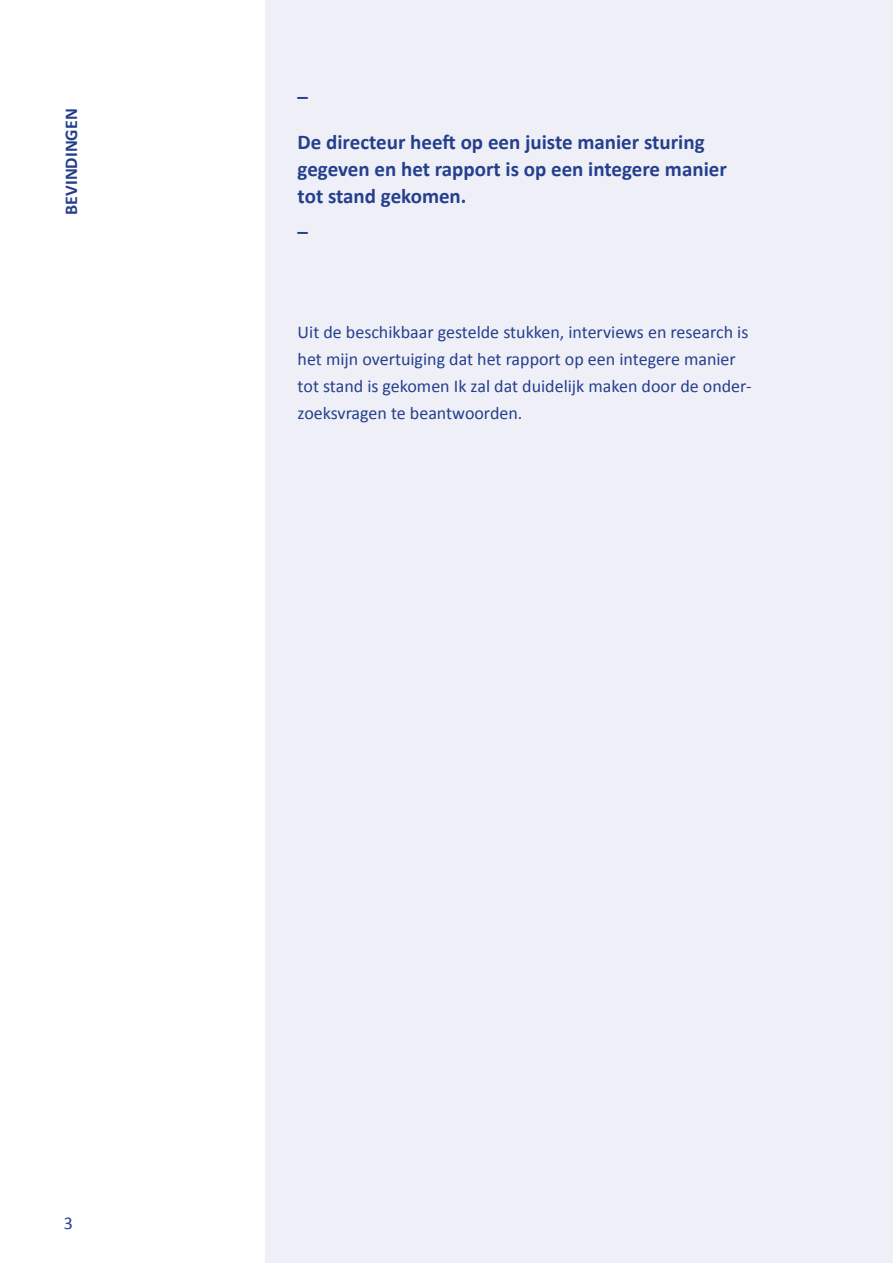
<style>
.page{position:relative;width:893px;height:1263px;background:#fff}
.page>*{position:absolute;margin:0;border:0;box-sizing:border-box;transform-origin:0 0}
.t1{font:700 21px/27px "Calibri";color:#253f8e}
.t2{font:18px/27px "Calibri";color:#253f8e}
.t3{font:700 18px "Calibri";color:#253f8e}
</style>
<div class="page">
<div style="left:266px;top:0;width:627px;height:1263px;background:#eff0f7"></div>
<p class="t3" style="left:59px;top:215px;width:108px;rotate:-90deg">BEVINDINGEN</p>
<p class="t1" style="left:298px;top:73px;width:12px">_</p>
<p class="t1" style="left:298px;top:127px;width:431px">De directeur heeft op een juiste manier sturing gegeven en het rapport is op een integere manier tot stand gekomen.</p>
<p class="t1" style="left:298px;top:208px;width:12px">_</p>
<p class="t2" style="left:298px;top:318px;width:455px">Uit de beschikbaar gestelde stukken, interviews en research is het mijn overtuiging dat het rapport op een integere manier tot stand is gekomen Ik zal dat duidelijk maken door de onder&shy;zoeksvragen te beantwoorden.</p>
<p class="t2" style="left:64px;top:1209px;width:11px">3</p>
</div>
